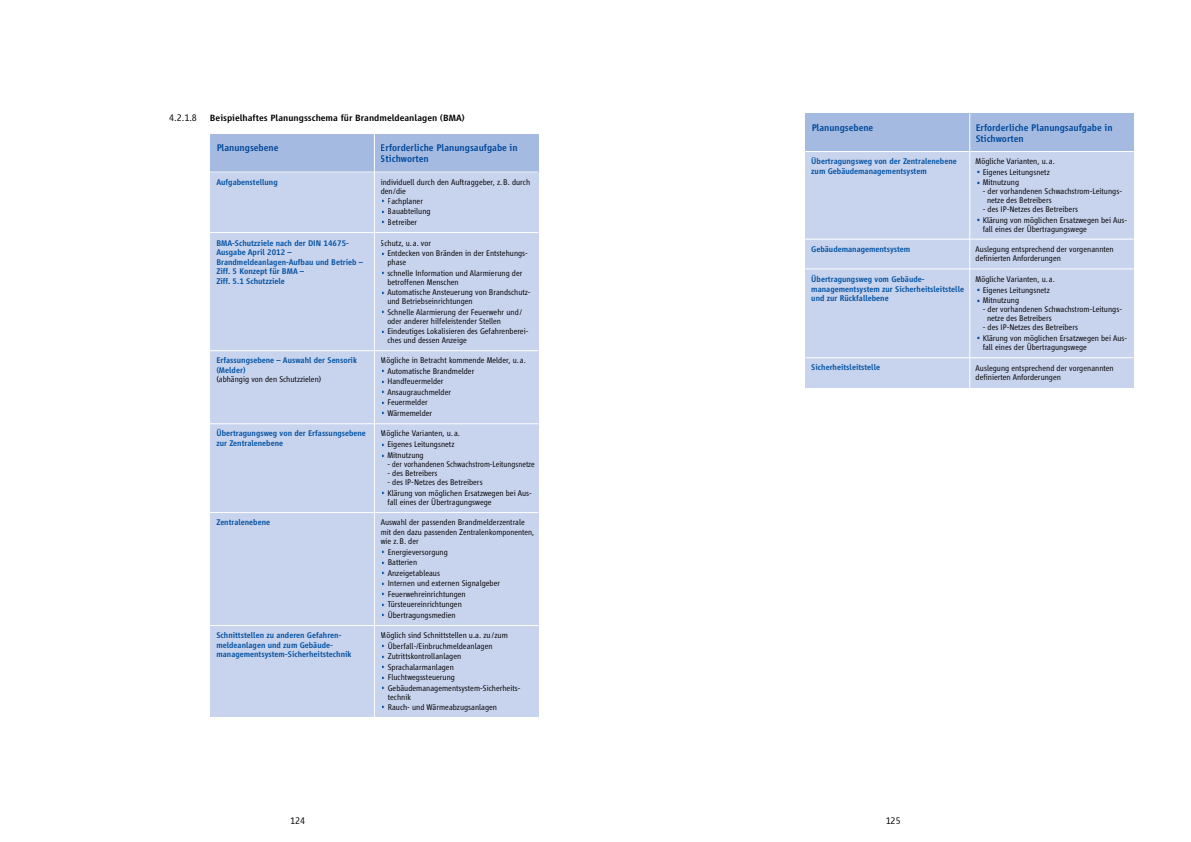
<style>
.page{position:relative;width:1191px;height:842px;background:#fff}
.page>*{position:absolute;margin:0;border:0;box-sizing:border-box;transform-origin:0 0}
.t1{font:500 10px/10.5px "Vialog LT";color:#0063af;text-align:justify}
.t2{font:300 10px "Vialog LT";color:#000}
.t3{font:500 9.4px "Vialog LT";color:#000;scale:1.06 1}
.t4{font:300 8.5px/10.5px "Vialog LT";color:#000}
.t5{font:500 8.5px/9.5px "Vialog LT";color:#0063af}
</style>
<div class="page">
<div style="left:210px;top:135px;width:329px;height:582px;background:#c8d3ed"></div>
<hr style="left:210px;top:232px;width:328px;height:1px;background:#fff">
<hr style="left:210px;top:350px;width:328px;height:1px;background:#fff">
<hr style="left:210px;top:423px;width:328px;height:1px;background:#fff">
<hr style="left:210px;top:512px;width:328px;height:1px;background:#fff">
<hr style="left:210px;top:625px;width:329px;height:1px;background:#fff">
<div style="left:210px;top:134px;width:328px;height:39px;background:#a4bae1"></div>
<hr style="left:374px;top:134px;width:1px;height:583px;background:#fff">
<hr style="left:210px;top:172px;width:328px;height:1px;background:#fff">
<div style="left:805px;top:114px;width:328px;height:274px;background:#c8d3ed"></div>
<div style="left:805px;top:113px;width:328px;height:39px;background:#a4bae1"></div>
<hr style="left:969px;top:113px;width:1px;height:275px;background:#fff">
<hr style="left:805px;top:151px;width:328px;height:1px;background:#fff">
<hr style="left:805px;top:239px;width:328px;height:1px;background:#fff">
<hr style="left:805px;top:268px;width:328px;height:1px;background:#fff">
<hr style="left:805px;top:357px;width:328px;height:1px;background:#fff">
<p class="t2" style="left:169px;top:112px;width:29px">4.2.1.8</p>
<p class="t3" style="left:210px;top:113px;width:242px">Beispielhaftes Planungsschema für Brandmeldeanlagen (BMA)</p>
<p class="t1" style="left:216px;top:143px;width:64px">Planungsebene</p>
<p class="t1" style="left:381px;top:142px;width:138px;line-height:11px">Erforderliche Planungsaufgabe in<br>Stichworten</p>
<p class="t4" style="left:381px;top:178px;width:151px;line-height:9px">individuell durch den Auftraggeber, z.B. durch den/die</p>
<p class="t1" style="left:381px;top:196px;width:7px">• • •</p>
<p class="t4" style="left:388px;top:196px;width:44px">Fachplaner<br>Bauabteilung<br>Betreiber</p>
<p class="t5" style="left:216px;top:177px;width:63px">Aufgabenstellung</p>
<p class="t5" style="left:216px;top:238px;width:148px">BMA-Schutzziele nach der DIN 14675-<br>Ausgabe April 2012 –<br>Brandmeldeanlagen-Aufbau und Betrieb –<br>Ziff. 5 Konzept für BMA –<br>Ziff. 5.1 Schutzziele</p>
<p class="t5" style="left:216px;top:356px;width:142px">Erfassungsebene – Auswahl der Sensorik (Melder)</p>
<p class="t4" style="left:216px;top:374px;width:106px">(abhängig von den Schutzzielen)</p>
<p class="t4" style="left:381px;top:238px;width:52px">Schutz, u.a. vor</p>
<p class="t1" style="left:381px;top:244px;width:7px;line-height:19.5px">• • • • •</p>
<p class="t4" style="left:387px;top:249px;width:142px;line-height:9px">Entdecken von Bränden in der Entstehungs&shy;phase</p>
<p class="t4" style="left:387px;top:268px;width:137px;line-height:9px">schnelle Information und Alarmierung der betroffenen Menschen</p>
<p class="t4" style="left:387px;top:288px;width:145px;line-height:9px">Automatische Ansteuerung von Brandschutz&shy;und Betriebseinrichtungen</p>
<p class="t4" style="left:387px;top:307px;width:136px;line-height:9px">Schnelle Alarmierung der Feuerwehr und/ oder anderer hilfeleistender Stellen</p>
<p class="t4" style="left:387px;top:327px;width:143px;line-height:9px">Eindeutiges Lokalisieren des Gefahrenberei&shy;ches und dessen Anzeige</p>
<p class="t4" style="left:381px;top:355px;width:147px">Mögliche in Betracht kommende Melder, u.a.</p>
<p class="t1" style="left:381px;top:365px;width:7px">• • • • •</p>
<p class="t4" style="left:387px;top:366px;width:89px">Automatische Brandmelder<br>Handfeuermelder<br>Ansaugrauchmelder<br>Feuermelder<br>Wärmemelder</p>
<p class="t5" style="left:216px;top:429px;width:151px">Übertragungsweg von der Erfassungsebene zur Zentralenebene</p>
<p class="t4" style="left:381px;top:428px;width:81px">Mögliche Varianten, u.a.</p>
<p class="t1" style="left:381px;top:439px;width:7px;line-height:11.5px">• •</p>
<p class="t1" style="left:381px;top:488px;width:7px">•</p>
<p class="t4" style="left:387px;top:439px;width:69px;line-height:11px">Eigenes Leitungsnetz<br>Mitnutzung</p>
<p class="t4" style="left:387px;top:459px;width:149px">- der vorhandenen Schwachstrom-Leitungsnetze</p>
<p class="t4" style="left:387px;top:468px;width:52px">- des Betreibers</p>
<p class="t4" style="left:387px;top:477px;width:146px;line-height:11px">- des IP-Netzes des Betreibers<br>Klärung von möglichen Ersatzwegen bei Aus-</p>
<p class="t4" style="left:387px;top:497px;width:106px">fall eines der Übertragungswege</p>
<p class="t5" style="left:216px;top:517px;width:55px">Zentralenebene</p>
<p class="t4" style="left:381px;top:517px;width:155px;line-height:9.5px">Auswahl der passenden Brandmelderzentrale mit den dazu passenden Zentralenkomponenten, wie z.B. der</p>
<p class="t1" style="left:381px;top:546px;width:7px">• • • • • • •</p>
<p class="t4" style="left:388px;top:547px;width:114px">Energieversorgung<br>Batterien<br>Anzeigetableaus<br>Internen und externen Signalgeber<br>Feuerwehreinrichtungen<br>Türsteuereinrichtungen<br>Übertragungsmedien</p>
<p class="t4" style="left:381px;top:630px;width:129px">Möglich sind Schnittstellen u.a. zu /zum</p>
<p class="t1" style="left:381px;top:641px;width:7px">• • • • •</p>
<p class="t1" style="left:381px;top:702px;width:7px">•</p>
<p class="t5" style="left:216px;top:631px;width:137px">Schnittstellen zu anderen Gefahren&shy;meldeanlagen und zum Gebäude&shy;managementsystem-Sicherheitstechnik</p>
<p class="t4" style="left:388px;top:641px;width:134px">Überfall-/Einbruchmeldeanlagen<br>Zutrittskontrollanlagen<br>Sprachalarmanlagen<br>Fluchtwegssteuerung<br>Gebäudemanagementsystem-Sicherheits-</p>
<p class="t4" style="left:388px;top:692px;width:111px">technik<br>Rauch- und Wärmeabzugsanlagen</p>
<p class="t1" style="left:811px;top:122px;width:64px">Planungsebene</p>
<p class="t1" style="left:975px;top:122px;width:138px;line-height:11px">Erforderliche Planungsaufgabe in<br>Stichworten</p>
<p class="t5" style="left:811px;top:157px;width:147px">Übertragungsweg von der Zentralenebene zum Gebäudemanagementsystem</p>
<p class="t4" style="left:975px;top:156px;width:81px">Mögliche Varianten, u.a.</p>
<p class="t1" style="left:975px;top:167px;width:7px">• •</p>
<p class="t1" style="left:975px;top:215px;width:7px">•</p>
<p class="t4" style="left:982px;top:167px;width:69px">Eigenes Leitungsnetz<br>Mitnutzung</p>
<p class="t4" style="left:987px;top:187px;width:137px;line-height:9px;text-indent:-4px">- der vorhandenen Schwachstrom-Leitungs&shy;netze des Betreibers</p>
<p class="t4" style="left:982px;top:204px;width:146px">- des IP-Netzes des Betreibers<br>Klärung von möglichen Ersatzwegen bei Aus-</p>
<p class="t4" style="left:982px;top:224px;width:106px">fall eines der Übertragungswege</p>
<p class="t5" style="left:811px;top:244px;width:101px">Gebäudemanagementsystem</p>
<p class="t4" style="left:975px;top:244px;width:140px;line-height:9.5px">Auslegung entsprechend der vorgenannten definierten Anforderungen</p>
<p class="t5" style="left:811px;top:275px;width:154px">Übertragungsweg vom Gebäude&shy;managementsystem zur Sicherheitsleitstelle und zur Rückfallebene</p>
<p class="t4" style="left:975px;top:274px;width:81px">Mögliche Varianten, u.a.</p>
<p class="t1" style="left:975px;top:284px;width:7px">• •</p>
<p class="t1" style="left:975px;top:332px;width:7px">•</p>
<p class="t4" style="left:982px;top:285px;width:69px">Eigenes Leitungsnetz<br>Mitnutzung</p>
<p class="t4" style="left:987px;top:305px;width:137px;line-height:9px;text-indent:-4px">- der vorhandenen Schwachstrom-Leitungs&shy;netze des Betreibers</p>
<p class="t4" style="left:982px;top:322px;width:146px">- des IP-Netzes des Betreibers<br>Klärung von möglichen Ersatzwegen bei Aus-</p>
<p class="t4" style="left:982px;top:342px;width:106px">fall eines der Übertragungswege</p>
<p class="t5" style="left:811px;top:363px;width:70px">Sicherheitsleitstelle</p>
<p class="t4" style="left:975px;top:363px;width:140px;line-height:9.5px">Auslegung entsprechend der vorgenannten definierten Anforderungen</p>
<p class="t2" style="left:290px;top:815px;width:17px">124</p>
<p class="t2" style="left:885px;top:815px;width:17px">125</p>
</div>
